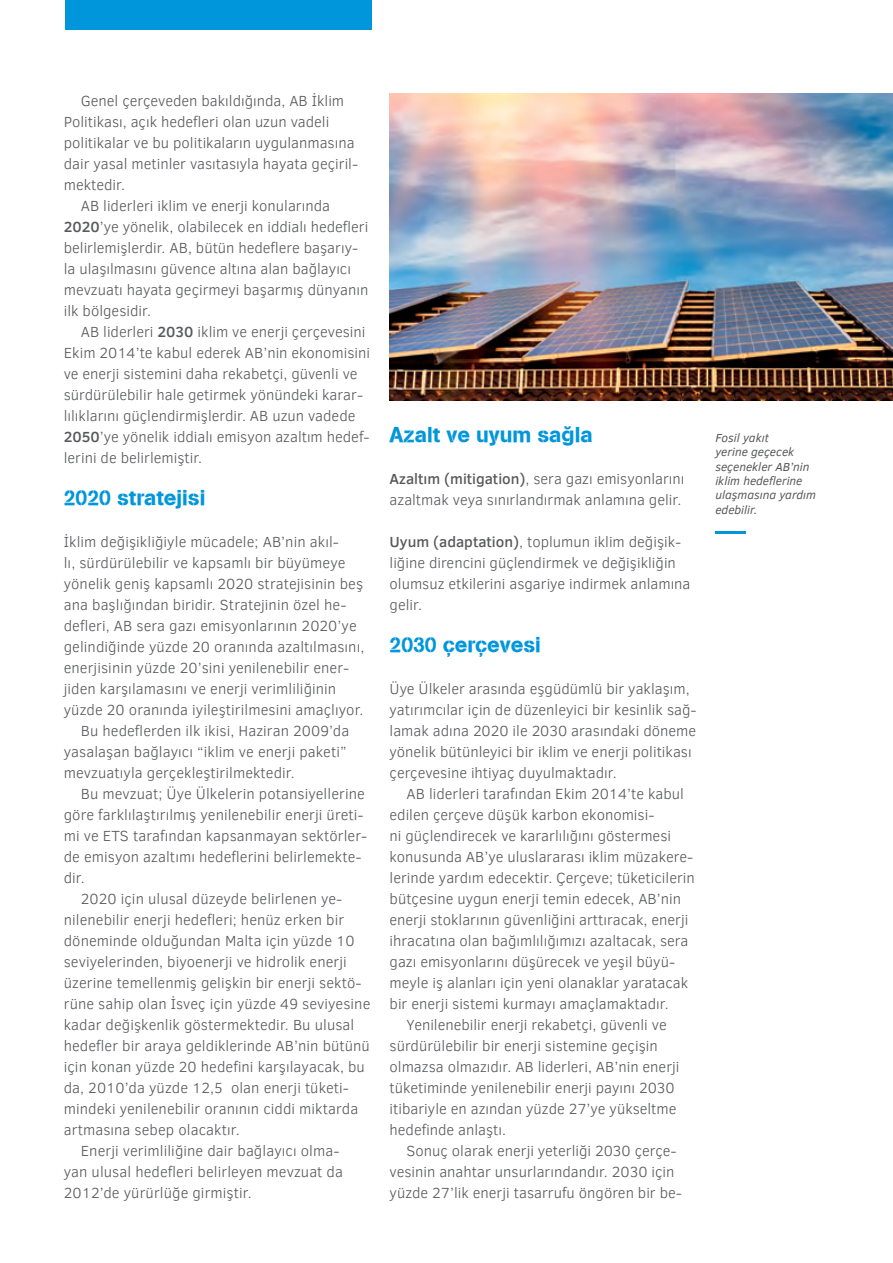
<style>
.page{position:relative;width:893px;height:1263px;background:#fff}
.page>*{position:absolute;margin:0;border:0;box-sizing:border-box;transform-origin:0 0}
.t1{font:21px "AG Book Stencil";color:#0096db}
.t2{font:300 15px/21px "Clear Sans";color:#58595b}
.t3{font:italic 12px/14.4px "Clear Sans";color:#58595b}
.s1{font-weight:500}
</style>
<div class="page">
<div style="left:65px;top:0;width:307px;height:30px;background:#0096db"></div>
<hr style="left:715px;top:531px;width:31px;height:3px;background:#0096db">
<img style="left:390px;top:94px;width:503px;height:306px">
<p class="t2" style="left:81px;top:90px;width:265px">Genel çerçeveden bakıldığında, AB İklim</p>
<p class="t2" style="left:64px;top:111px;width:267px">Politikası, açık hedefleri olan uzun vadeli</p>
<p class="t2" style="left:64px;top:132px;width:292px">politikalar ve bu politikaların uygulanmasına</p>
<p class="t2" style="left:64px;top:153px;width:296px">dair yasal metinler vasıtasıyla hayata geçiril-</p>
<p class="t2" style="left:64px;top:174px;width:63px">mektedir.</p>
<p class="t2" style="left:81px;top:195px;width:251px">AB liderleri iklim ve enerji konularında</p>
<p class="t2" style="left:64px;top:216px;width:306px"><span class="s1">2020</span>’ye yönelik, olabilecek en iddialı hedefleri</p>
<p class="t2" style="left:64px;top:237px;width:296px">belirlemişlerdir. AB, bütün hedeflere başarıy-</p>
<p class="t2" style="left:64px;top:258px;width:289px">la ulaşılmasını güvence altına alan bağlayıcı</p>
<p class="t2" style="left:64px;top:279px;width:306px">mevzuatı hayata geçirmeyi başarmış dünyanın</p>
<p class="t2" style="left:64px;top:300px;width:89px">ilk bölgesidir.</p>
<p class="t2" style="left:81px;top:321px;width:286px">AB liderleri <span class="s1">2030</span> iklim ve enerji çerçevesini</p>
<p class="t2" style="left:64px;top:342px;width:308px">Ekim 2014’te kabul ederek AB’nin ekonomisini</p>
<p class="t2" style="left:64px;top:363px;width:295px">ve enerji sistemini daha rekabetçi, güvenli ve</p>
<p class="t2" style="left:64px;top:384px;width:301px">sürdürülebilir hale getirmek yönündeki karar-</p>
<p class="t2" style="left:64px;top:405px;width:293px">lılıklarını güçlendirmişlerdir. AB uzun vadede</p>
<p class="t2" style="left:64px;top:426px;width:307px"><span class="s1">2050</span>’ye yönelik iddialı emisyon azaltım hedef-</p>
<p class="t2" style="left:64px;top:447px;width:140px">lerini de belirlemiştir.</p>
<h1 class="t1" style="left:64px;top:485px;width:143px">2020 stratejisi</h1>
<p class="t2" style="left:64px;top:531px;width:277px">İklim değişikliğiyle mücadele; AB’nin akıl-</p>
<p class="t2" style="left:64px;top:552px;width:283px">lı, sürdürülebilir ve kapsamlı bir büyümeye</p>
<p class="t2" style="left:64px;top:573px;width:301px">yönelik geniş kapsamlı 2020 stratejisinin beş</p>
<p class="t2" style="left:64px;top:594px;width:284px">ana başlığından biridir. Stratejinin özel he-</p>
<p class="t2" style="left:64px;top:615px;width:294px">defleri, AB sera gazı emisyonlarının 2020’ye</p>
<p class="t2" style="left:64px;top:636px;width:302px">gelindiğinde yüzde 20 oranında azaltılmasını,</p>
<p class="t2" style="left:64px;top:657px;width:287px">enerjisinin yüzde 20’sini yenilenebilir ener-</p>
<p class="t2" style="left:64px;top:678px;width:274px">jiden karşılamasını ve enerji verimliliğinin</p>
<p class="t2" style="left:64px;top:699px;width:301px">yüzde 20 oranında iyileştirilmesini amaçlıyor.</p>
<p class="t2" style="left:81px;top:720px;width:270px">Bu hedeflerden ilk ikisi, Haziran 2009’da</p>
<p class="t2" style="left:64px;top:741px;width:284px">yasalaşan bağlayıcı “iklim ve enerji paketi”</p>
<p class="t2" style="left:64px;top:762px;width:233px">mevzuatıyla gerçekleştirilmektedir.</p>
<p class="t2" style="left:81px;top:783px;width:286px">Bu mevzuat; Üye Ülkelerin potansiyellerine</p>
<p class="t2" style="left:64px;top:804px;width:301px">göre farklılaştırılmış yenilenebilir enerji üreti-</p>
<p class="t2" style="left:64px;top:825px;width:305px">mi ve ETS tarafından kapsanmayan sektörler-</p>
<p class="t2" style="left:64px;top:846px;width:299px">de emisyon azaltımı hedeflerini belirlemekte-</p>
<p class="t2" style="left:64px;top:867px;width:23px">dir.</p>
<p class="t2" style="left:81px;top:888px;width:263px">2020 için ulusal düzeyde belirlenen ye-</p>
<p class="t2" style="left:64px;top:909px;width:282px">nilenebilir enerji hedefleri; henüz erken bir</p>
<p class="t2" style="left:64px;top:930px;width:292px">döneminde olduğundan Malta için yüzde 10</p>
<p class="t2" style="left:64px;top:951px;width:285px">seviyelerinden, biyoenerji ve hidrolik enerji</p>
<p class="t2" style="left:64px;top:972px;width:299px">üzerine temellenmiş gelişkin bir enerji sektö-</p>
<p class="t2" style="left:64px;top:993px;width:308px">rüne sahip olan İsveç için yüzde 49 seviyesine</p>
<p class="t2" style="left:64px;top:1014px;width:292px">kadar değişkenlik göstermektedir. Bu ulusal</p>
<p class="t2" style="left:64px;top:1035px;width:308px">hedefler bir araya geldiklerinde AB’nin bütünü</p>
<p class="t2" style="left:64px;top:1056px;width:303px">için konan yüzde 20 hedefini karşılayacak, bu</p>
<p class="t2" style="left:64px;top:1077px;width:287px">da, 2010’da yüzde 12,5 olan enerji tüketi-</p>
<p class="t2" style="left:64px;top:1098px;width:296px">mindeki yenilenebilir oranının ciddi miktarda</p>
<p class="t2" style="left:64px;top:1119px;width:177px">artmasına sebep olacaktır.</p>
<p class="t2" style="left:81px;top:1140px;width:260px">Enerji verimliliğine dair bağlayıcı olma-</p>
<p class="t2" style="left:64px;top:1161px;width:281px">yan ulusal hedefleri belirleyen mevzuat da</p>
<p class="t2" style="left:64px;top:1182px;width:189px">2012’de yürürlüğe girmiştir.</p>
<h1 class="t1" style="left:390px;top:422px;width:205px">Azalt ve uyum sağla</h1>
<p class="t2" style="left:390px;top:468px;width:296px"><span class="s1">Azaltım (mitigation)</span>, sera gazı emisyonlarını azaltmak veya sınırlandırmak anlamına gelir.</p>
<p class="t2" style="left:390px;top:531px;width:302px"><span class="s1">Uyum (adaptation)</span>, toplumun iklim değişik&shy;liğine direncini güçlendirmek ve değişikliğin olumsuz etkilerini asgariye indirmek anlamına gelir.</p>
<h1 class="t1" style="left:390px;top:632px;width:153px">2030 çerçevesi</h1>
<p class="t2" style="left:390px;top:678px;width:309px">Üye Ülkeler arasında eşgüdümlü bir yaklaşım, yatırımcılar için de düzenleyici bir kesinlik sağ&shy;lamak adına 2020 ile 2030 arasındaki döneme yönelik bütünleyici bir iklim ve enerji politikası çerçevesine ihtiyaç duyulmaktadır.</p>
<p class="t2" style="left:407px;top:783px;width:279px">AB liderleri tarafından Ekim 2014’te kabul</p>
<p class="t2" style="left:390px;top:804px;width:266px">edilen çerçeve düşük karbon ekonomisi-</p>
<p class="t2" style="left:390px;top:825px;width:283px">ni güçlendirecek ve kararlılığını göstermesi</p>
<p class="t2" style="left:390px;top:846px;width:305px">konusunda AB’ye uluslararası iklim müzakere-</p>
<p class="t2" style="left:390px;top:867px;width:307px">lerinde yardım edecektir. Çerçeve; tüketicilerin</p>
<p class="t2" style="left:390px;top:888px;width:293px">bütçesine uygun enerji temin edecek, AB’nin</p>
<p class="t2" style="left:390px;top:909px;width:300px">enerji stoklarının güvenliğini arttıracak, enerji</p>
<p class="t2" style="left:390px;top:930px;width:300px">ihracatına olan bağımlılığımızı azaltacak, sera</p>
<p class="t2" style="left:390px;top:951px;width:287px">gazı emisyonlarını düşürecek ve yeşil büyü-</p>
<p class="t2" style="left:390px;top:972px;width:300px">meyle iş alanları için yeni olanaklar yaratacak</p>
<p class="t2" style="left:390px;top:993px;width:281px">bir enerji sistemi kurmayı amaçlamaktadır.</p>
<p class="t2" style="left:407px;top:1014px;width:262px">Yenilenebilir enerji rekabetçi, güvenli ve</p>
<p class="t2" style="left:390px;top:1035px;width:270px">sürdürülebilir bir enerji sistemine geçişin</p>
<p class="t2" style="left:390px;top:1056px;width:291px">olmazsa olmazıdır. AB liderleri, AB’nin enerji</p>
<p class="t2" style="left:390px;top:1077px;width:287px">tüketiminde yenilenebilir enerji payını 2030</p>
<p class="t2" style="left:390px;top:1098px;width:288px">itibariyle en azından yüzde 27’ye yükseltme</p>
<p class="t2" style="left:390px;top:1119px;width:118px">hedefinde anlaştı.</p>
<p class="t2" style="left:407px;top:1140px;width:272px">Sonuç olarak enerji yeterliği 2030 çerçe-</p>
<p class="t2" style="left:390px;top:1161px;width:286px">vesinin anahtar unsurlarındandır. 2030 için</p>
<p class="t2" style="left:390px;top:1182px;width:294px">yüzde 27’lik enerji tasarrufu öngören bir be-</p>
<p class="t3" style="left:715px;top:430px;width:102px">Fosil yakıt<br>yerine geçecek seçenekler AB’nin iklim hedeflerine ulaşmasına yardım edebilir.</p>
</div>
